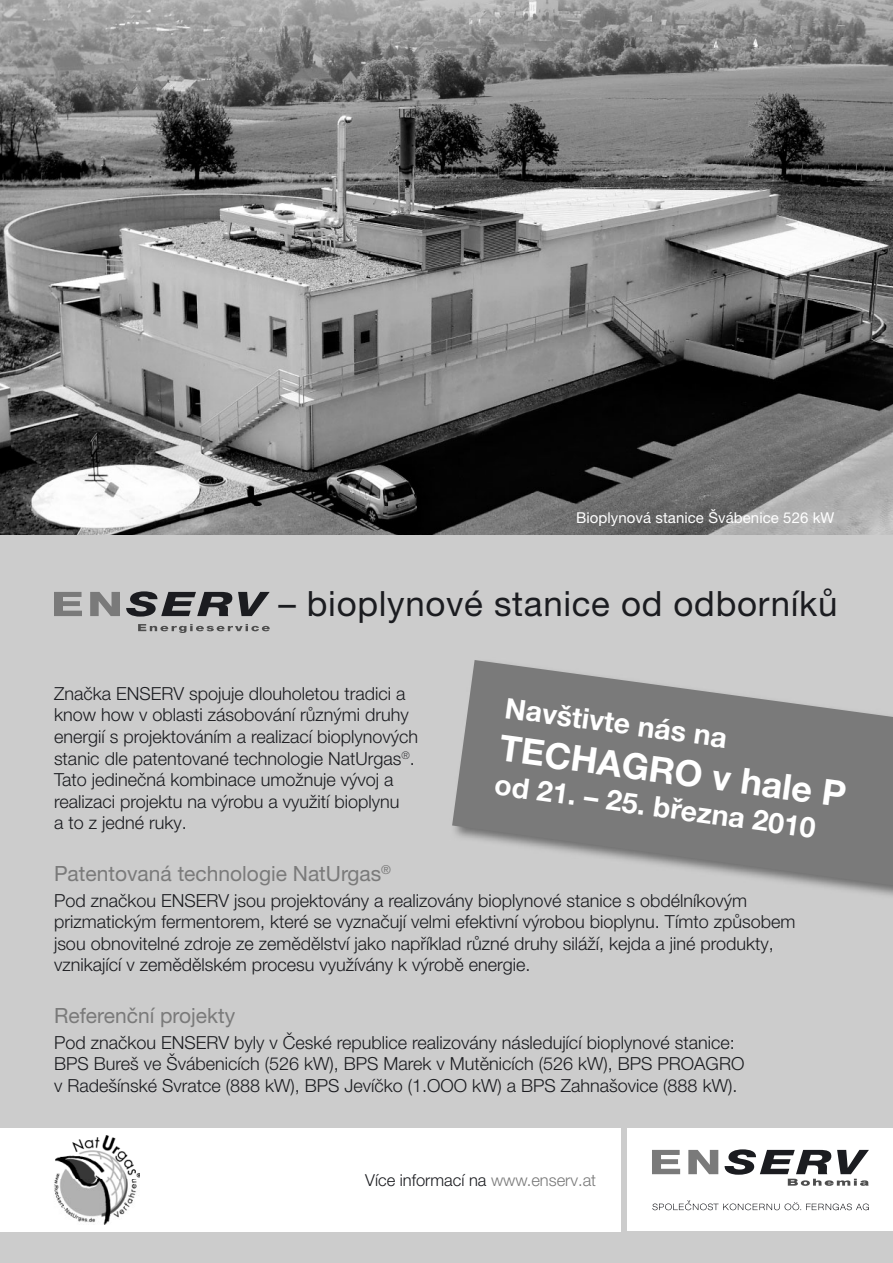
<style>
.page{position:relative;width:893px;height:1263px;background:#fff}
.page>*{position:absolute;margin:0;border:0;box-sizing:border-box;transform-origin:0 0}
.t1{font:700 36px "Helvetica Neue LT Pro";color:#fff}
.t2{font:34.8px "Helvetica Neue LT Pro";letter-spacing:.02em;color:#1b1c20}
.t3{font:700 28.5px "Helvetica Neue LT Pro";color:#fff}
.t4{font:21px "Helvetica Neue LT Pro";color:#7a7a7a}
.t5{font:300 18px/21.6px "Helvetica Neue LT Pro";color:#1b1c20}
.t6{font:300 16.5px "Helvetica Neue LT Pro";color:#1b1c20}
.t7{font:15px "Helvetica Neue LT Pro";letter-spacing:.005em;color:#fff}
.s1{color:#7a7a7a}
</style>
<div class="page">
<div style="left:0;top:531px;width:893px;height:732px;background:#ccc"></div>
<svg style="left:452px;top:660px;width:441px;height:227px;fill:#7a7a7a"></svg>
<div style="left:0;top:1128px;width:621px;height:103px;background:#fff"></div>
<div style="left:628px;top:1128px;width:265px;height:103px;background:#fff"></div>
<svg style="left:652px;top:1150px;width:66px;height:24px"></svg>
<svg style="left:724px;top:1149px;width:145px;height:37px"></svg>
<svg style="left:652px;top:1200px;width:217px;height:10px"></svg>
<img style="left:0;top:0;width:893px;height:535px">
<img style="left:54px;top:1135px;width:86px;height:89px">
<svg style="left:54px;top:592px;width:66px;height:24px"></svg>
<svg style="left:126px;top:591px;width:144px;height:26px"></svg>
<svg style="left:138px;top:624px;width:132px;height:9px"></svg>
<p class="t7" style="left:576px;top:512px;width:260px">Bioplynová stanice Švábenice 526 kW</p>
<h2 class="t2" style="left:278px;top:591px;width:560px">– bioplynové stanice od odborníků</h2>
<p class="t5" style="left:54px;top:685px;width:366px">Značka ENSERV spojuje dlouholetou tradici a know how v oblasti zásobování různými druhy energií s projektováním a realizací bioplynových stanic dle patentované technologie NatUrgas<sup>®</sup>.<br>Tato jedinečná kombinace umožnuje vývoj a realizaci projektu na výrobu a využití bioplynu<br>a to z jedné ruky.</p>
<p class="t4" style="left:54px;top:866px;width:339px">Patentovaná technologie NatUrgas<sup>®</sup></p>
<p class="t5" style="left:54px;top:892px;width:743px">Pod značkou ENSERV jsou projektovány a realizovány bioplynové stanice s obdélníkovým prizmatickým fermentorem, které se vyznačují velmi efektivní výrobou bioplynu. Tímto způsobem jsou obnovitelné zdroje ze zemědělství jako například různé druhy siláží, kejda a jiné produkty, vznikající v zemědělském procesu využívány k výrobě energie.</p>
<h3 class="t3" style="left:508px;top:691px;width:225px;rotate:8deg">Navštivte nás na</h3>
<h1 class="t1" style="left:503px;top:726px;width:351px;rotate:8deg">TECHAGRO v hale P</h1>
<h3 class="t3" style="left:497px;top:767px;width:325px;rotate:8deg">od 21. – 25. března 2010</h3>
<p class="t4" style="left:54px;top:1008px;width:183px">Referenční projekty</p>
<p class="t5" style="left:54px;top:1034px;width:692px">Pod značkou ENSERV byly v České republice realizovány následující bioplynové stanice:<br>BPS Bureš ve Švábenicích (526 kW), BPS Marek v Mutěnicích (526 kW), BPS PROAGRO v Radešínské Svratce (888 kW), BPS Jevíčko (1.OOO kW) a BPS Zahnašovice (888 kW).</p>
<p class="t6" style="left:365px;top:1174px;width:232px">Více informací na <span class="s1">www.enserv.at</span></p>
</div>
